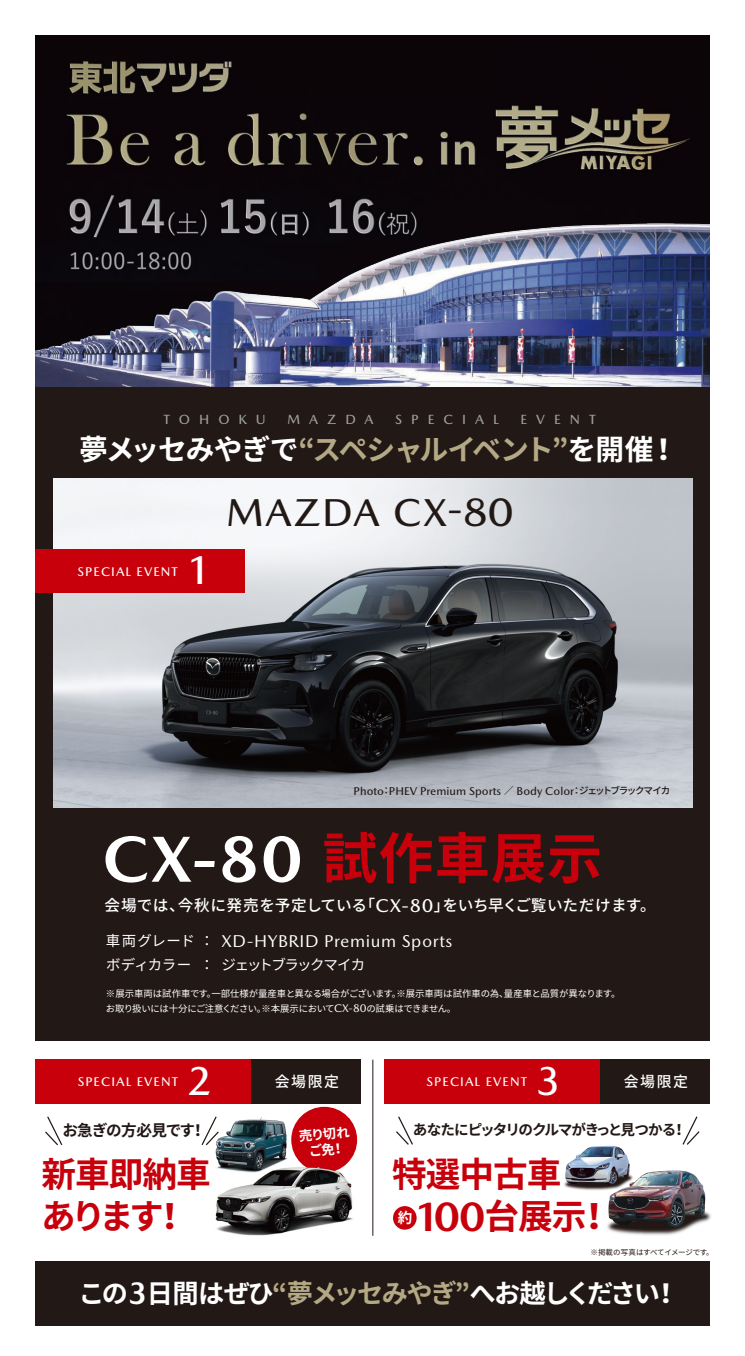
<style>
.page{position:relative;width:745px;height:1356px;background:#fff}
.page>*{position:absolute;margin:0;border:0;box-sizing:border-box;transform-origin:0 0}
.t1{font:700 66px "Mazda Type";color:#fff}
.t2{font:500 41px "Mazda Type";color:#fff}
.t3{font:500 40.88px "Mazda Type";color:#fff}
.t4{font:500 39.5px "Mazda Type";letter-spacing:.04em;color:#221815}
.t5{font:700 34.62px/42.1px "Noto Sans CJ Kjp";letter-spacing:-.03em;color:#c7000b}
.t6{font:700 28.75px "Noto Sans CJ Kjp";letter-spacing:-.03em;color:#fff}
.t7{font:700 26.25px "Noto Sans CJ Kjp";letter-spacing:-.08em;color:#fff}
.t8{font:17.38px "Mazda Type";letter-spacing:.035em;color:#fff}
.t9{font:500 15.62px "Noto Sans CJ Kjp";color:#fff}
.t10{font:700 15.62px "Noto Sans CJ Kjp";letter-spacing:-.05em;color:#221815}
.t11{font:500 14.88px "Noto Sans CJ Kjp";letter-spacing:.1em;color:#fff}
.t12{font:700 14.62px "Noto Sans CJ Kjp";letter-spacing:-.09em;color:#221815}
.t13{font:14.5px/24.1px "Noto Sans CJ Kjp";letter-spacing:.005em;color:#fff}
.t14{font:14.5px "Noto Sans CJ Kjp";letter-spacing:-.095em;color:#fff}
.t15{font:700 14.5px "Noto Sans CJ Kjp";color:#fff}
.t16{font:500 13.5px "Mazda Type";letter-spacing:.665em;color:#9fa0a0}
.t17{font:700 13.38px/15.6px "Noto Sans CJ Kjp";color:#fff;text-align:center}
.t18{font:500 12.75px "Mazda Type";letter-spacing:.085em;color:#fff}
.t19{font:500 11.5px "Mazda Type";color:#221815}
.t20{font:9.38px/15px "Noto Sans CJ Kjp";letter-spacing:-.015em;color:#fff}
.t21{font:7.5px "Noto Sans CJ Kjp";letter-spacing:-.035em;color:#221815}
.s1{color:#b4a984}
.s2{font-family:"Noto Sans CJ Kjp";font-size:9.62px}
.s3{font-family:"Noto Sans CJ Kjp";font-size:55px;color:#c7000b}
.s4{font-family:"Mazda Type";font-size:18.75px}
.s5{font-family:"Noto Sans CJ Kjp";font-size:14.5px}
.s6{font-family:"Mazda Type";font-size:11.25px}
.s7{font-family:"Mazda Type";font-size:41.62px}
.s8{font-family:"Mazda Type";font-size:31.5px}
</style>
<div class="page">
<div style="left:35px;top:35px;width:674px;height:1005px;background:#221815"></div>
<div style="left:35px;top:1260px;width:674px;height:65px;background:#221815"></div>
<img style="left:54px;top:478px;width:637px;height:329px">
<div style="left:291px;top:1106px;width:66px;height:66px;background:#c7000b;border-radius:50%"></div>
<div style="left:35px;top:1059px;width:325px;height:44px;background:#c7000b"></div>
<div style="left:250px;top:1059px;width:110px;height:44px;background:#221815"></div>
<div style="left:384px;top:1059px;width:325px;height:44px;background:#c7000b"></div>
<div style="left:599px;top:1059px;width:110px;height:44px;background:#221815"></div>
<img style="left:566px;top:1145px;width:63px;height:22px">
<img style="left:563px;top:1167px;width:148px;height:110px">
<img style="left:608px;top:1170px;width:97px;height:58px">
<svg style="left:45px;top:1116px;width:18px;height:30px"></svg>
<svg style="left:201px;top:1122px;width:12px;height:24px"></svg>
<img style="left:213px;top:1116px;width:74px;height:35px">
<img style="left:215px;top:1151px;width:140px;height:85px">
<img style="left:215px;top:1165px;width:136px;height:67px">
<div style="left:35px;top:548px;width:209px;height:44px;background:#c7000b"></div>
<hr style="left:372px;top:1059px;width:1px;height:176px;background:#221815">
<svg style="left:396px;top:1116px;width:17px;height:29px"></svg>
<svg style="left:682px;top:1116px;width:18px;height:29px"></svg>
<div style="left:393px;top:1205px;width:23px;height:24px;background:#c7000b;border-radius:50%"></div>
<img style="left:35px;top:35px;width:674px;height:352px">
<h3 class="t16" style="left:163px;top:411px;width:104px">TOHOKU</h3>
<h3 class="t16" style="left:287px;top:411px;width:88px">MAZDA</h3>
<h3 class="t16" style="left:395px;top:411px;width:105px">SPECIAL</h3>
<h3 class="t16" style="left:520px;top:411px;width:77px">EVENT</h3>
<h3 class="t6" style="left:79px;top:433px;width:599px">夢メッセみやぎで<span class="s1">“スペシャルイベント”</span>を開催！</h3>
<h3 class="t18" style="left:78px;top:563px;width:102px">SPECIAL EVENT</h3>
<h3 class="t3" style="left:186px;top:546px;width:26px">1</h3>
<h3 class="t4" style="left:226px;top:488px;width:290px">MAZDA CX-80</h3>
<p class="t19" style="left:353px;top:784px;width:318px">Photo<span class="s2">：</span>PHEV Premium Sports <span class="s2">／</span> Body Color<span class="s2">：ジェットブラックマイカ</span></p>
<h1 class="t1" style="left:102px;top:818px;width:501px">CX-80 <span class="s3">試作車展示</span></h1>
<h3 class="t9" style="left:104px;top:896px;width:552px">会場では、今秋に発売を予定している「<span class="s4">CX-80</span>」をいち早くご覧いただけます。</h3>
<h3 class="t13" style="left:106px;top:928px;width:90px">車両グレードボディカラー</h3>
<h3 class="t8" style="left:200px;top:930px;width:254px"><span class="s5">：</span> XD-HYBRID Premium Sports</h3>
<h3 class="t14" style="left:200px;top:956px;width:167px">： ジェットブラックマイカ</h3>
<p class="t20" style="left:106px;top:985px;width:516px">※展示車両は試作車です。一部仕様が量産車と異なる場合がございます。※展示車両は試作車の為、量産車と品質が異なります。お取り扱いには十分にご注意ください。※本展示において<span class="s6">CX-80</span>の試乗はできません。</p>
<h3 class="t18" style="left:78px;top:1074px;width:102px">SPECIAL EVENT</h3>
<h2 class="t2" style="left:187px;top:1056px;width:26px">2</h2>
<h3 class="t11" style="left:275px;top:1073px;width:66px">会場限定</h3>
<h3 class="t18" style="left:426px;top:1074px;width:102px">SPECIAL EVENT</h3>
<h2 class="t2" style="left:535px;top:1056px;width:26px">3</h2>
<h3 class="t11" style="left:623px;top:1073px;width:66px">会場限定</h3>
<h3 class="t10" style="left:62px;top:1120px;width:145px">お急ぎの方必見です！</h3>
<h3 class="t12" style="left:412px;top:1121px;width:275px">あなたにピッタリのクルマがきっと見つかる！</h3>
<h3 class="t17" style="left:298px;top:1128px;width:52px;rotate:-5deg">売り切れご免！</h3>
<h3 class="t5" style="left:41px;top:1153px;width:171px">新車即納車あります！</h3>
<h3 class="t5" style="left:413px;top:1153px;width:199px;text-indent:-21px">特選中古車<br><span class="s7">100</span>台展示！</h3>
<h3 class="t15" style="left:397px;top:1209px;width:16px">約</h3>
<p class="t21" style="left:590px;top:1247px;width:125px">※掲載の写真はすべてイメージです。</p>
<h3 class="t7" style="left:78px;top:1278px;width:601px">この<span class="s8">3</span>日間はぜひ<span class="s1">“夢メッセみやぎ”</span>へお越しください！</h3>
</div>
